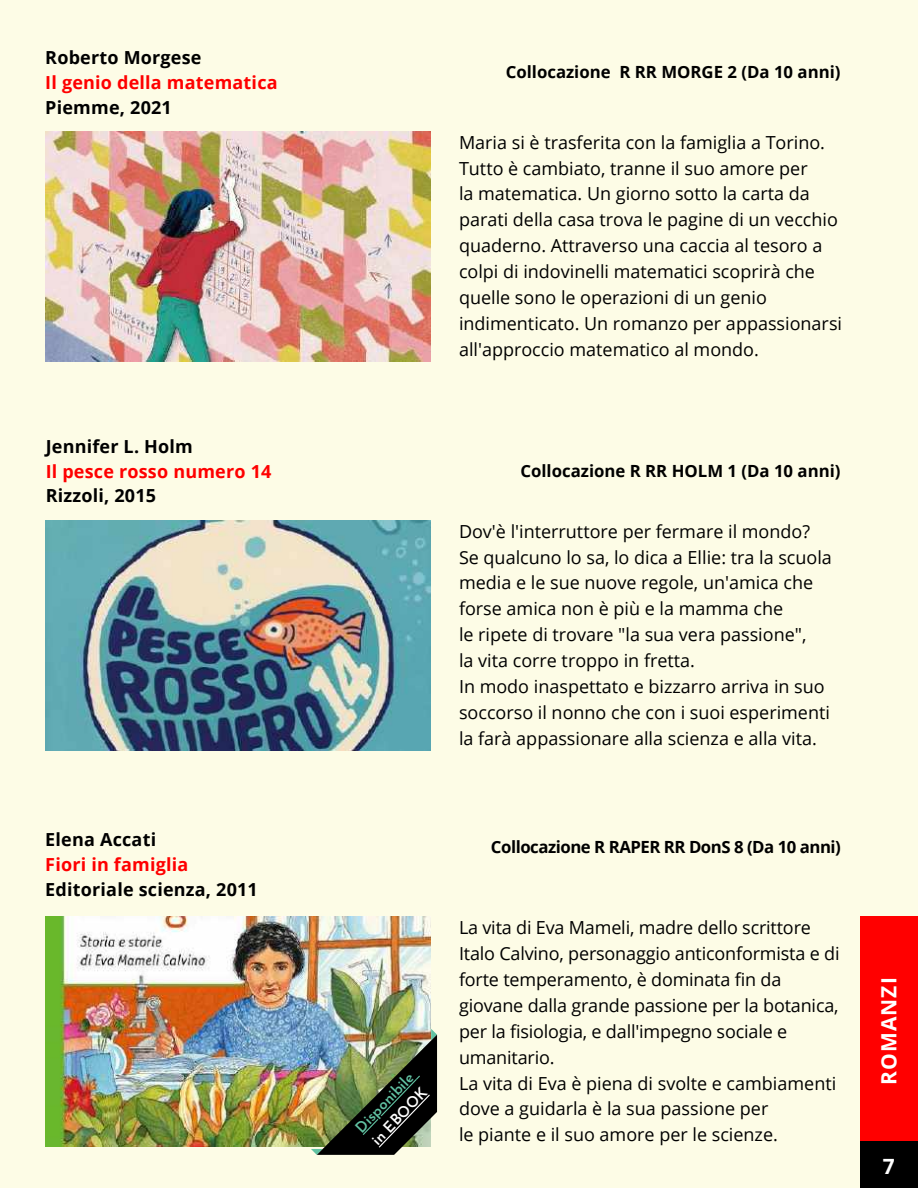
<style>
.page{position:relative;width:918px;height:1188px;background:#fdfce6}
.page>*{position:absolute;margin:0;border:0;box-sizing:border-box;transform-origin:0 0}
.t1{font:700 21px "Open Sans";letter-spacing:.05em;color:#fff}
.t2{font:18px/25.8px "Open Sans";color:#000}
.t3{font:700 18px "Open Sans";letter-spacing:.01em;color:#000}
.t4{font:700 18px "Open Sans";letter-spacing:.01em;color:#f00}
.t5{font:700 16.8px "Open Sans";color:#000}
.t6{font:700 16.8px "Open Sans";letter-spacing:-.03em;color:#000}
.t7{font:600 15px "Josefin Sans";color:#61c2a2}
.t8{font:600 15px "Josefin Sans";color:#fff}
</style>
<div class="page">
<div style="left:861px;top:917px;width:57px;height:224px;background:#f00"></div>
<div style="left:861px;top:1141px;width:57px;height:47px;background:#000"></div>
<img style="left:45px;top:132px;width:385px;height:229px">
<img style="left:45px;top:521px;width:385px;height:229px">
<img style="left:45px;top:917px;width:385px;height:229px">
<img style="left:311px;top:1029px;width:126px;height:126px">
<p class="t3" style="left:45px;top:45px;width:158px">Roberto Morgese</p>
<p class="t4" style="left:45px;top:70px;width:234px">Il genio della matematica</p>
<p class="t3" style="left:45px;top:95px;width:128px">Piemme, 2021</p>
<p class="t3" style="left:46px;top:434px;width:149px">Jennifer L. Holm</p>
<p class="t4" style="left:46px;top:458px;width:227px">Il pesce rosso numero 14</p>
<p class="t3" style="left:46px;top:483px;width:112px">Rizzoli, 2015</p>
<p class="t3" style="left:45px;top:827px;width:112px">Elena Accati</p>
<p class="t4" style="left:45px;top:852px;width:145px">Fiori in famiglia</p>
<p class="t3" style="left:45px;top:876px;width:214px">Editoriale scienza, 2011</p>
<p class="t5" style="left:506px;top:60px;width:336px">Collocazione R RR MORGE 2 (Da 10 anni)</p>
<p class="t2" style="left:459px;top:129px;width:385px">Maria si è trasferita con la famiglia a Torino.<br>Tutto è cambiato, tranne il suo amore per<br>la matematica. Un giorno sotto la carta da parati della casa trova le pagine di un vecchio quaderno. Attraverso una caccia al tesoro a colpi di indovinelli matematici scoprirà che quelle sono le operazioni di un genio indimenticato. Un romanzo per appassionarsi all'approccio matematico al mondo.</p>
<p class="t5" style="left:520px;top:459px;width:322px">Collocazione R RR HOLM 1 (Da 10 anni)</p>
<p class="t2" style="left:459px;top:518px;width:374px">Dov'è l'interruttore per fermare il mondo?<br>Se qualcuno lo sa, lo dica a Ellie: tra la scuola media e le sue nuove regole, un'amica che forse amica non è più e la mamma che<br>le ripete di trovare "la sua vera passione",<br>la vita corre troppo in fretta.<br>In modo inaspettato e bizzarro arriva in suo soccorso il nonno che con i suoi esperimenti la farà appassionare alla scienza e alla vita.</p>
<p class="t7" style="left:354px;top:1126px;width:78px;rotate:-46deg">Disponibile</p>
<p class="t8" style="left:370px;top:1138px;width:74px;rotate:-46deg">in EBOOK</p>
<p class="t6" style="left:491px;top:835px;width:351px">Collocazione R RAPER RR DonS 8 (Da 10 anni)</p>
<p class="t2" style="left:459px;top:914px;width:382px">La vita di Eva Mameli, madre dello scrittore Italo Calvino, personaggio anticonformista e di forte temperamento, è dominata fin da giovane dalla grande passione per la botanica, per la fisiologia, e dall'impegno sociale e umanitario.<br>La vita di Eva è piena di svolte e cambiamenti dove a guidarla è la sua passione per<br>le piante e il suo amore per le scienze.</p>
<p class="t1" style="left:874px;top:1085px;width:109px;rotate:-90deg">ROMANZI</p>
<p class="t1" style="left:883px;top:1152px;width:13px">7</p>
</div>
